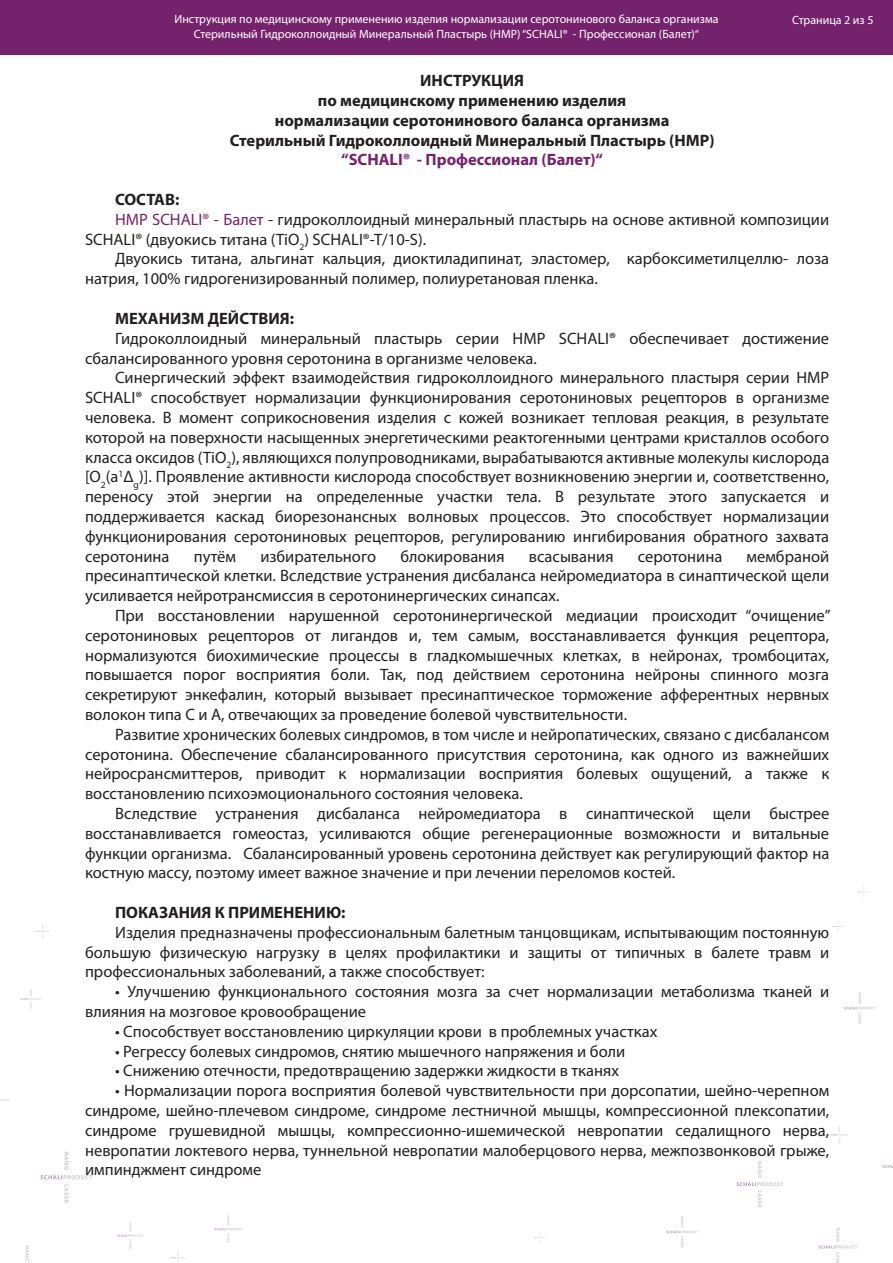
<style>
.page{position:relative;width:893px;height:1263px;background:#fff}
.page>*{position:absolute;margin:0;border:0;box-sizing:border-box;transform-origin:0 0}
.t1{font:16.5px/19.8px "Myriad Pro";color:#241f1f;text-align:justify}
.t2{font:700 16.5px/19.8px "Myriad Pro";color:#241f1f;text-align:center}
.t3{font:700 16.5px "Myriad Pro";color:#75226c}
.t4{font:12px "Myriad Pro";color:#fff}
.s1{color:#75226c}
</style>
<div class="page">
<svg style="left:41px;top:1152px;width:52px;height:51px"></svg>
<svg style="left:0;top:1099px;width:10px;height:2px"></svg>
<svg style="left:117px;top:1222px;width:27px;height:27px"></svg>
<svg style="left:171px;top:1250px;width:15px;height:13px"></svg>
<svg style="left:214px;top:1215px;width:28px;height:28px"></svg>
<svg style="left:25px;top:1246px;width:4px;height:15px"></svg>
<svg style="left:21px;top:989px;width:20px;height:20px"></svg>
<svg style="left:35px;top:924px;width:15px;height:15px"></svg>
<svg style="left:666px;top:1216px;width:32px;height:32px"></svg>
<svg style="left:736px;top:1161px;width:47px;height:46px"></svg>
<svg style="left:818px;top:1228px;width:39px;height:35px"></svg>
<svg style="left:882px;top:1165px;width:11px;height:3px"></svg>
<svg style="left:830px;top:1126px;width:18px;height:18px"></svg>
<svg style="left:534px;top:1232px;width:12px;height:11px"></svg>
<svg style="left:844px;top:992px;width:32px;height:32px"></svg>
<svg style="left:832px;top:921px;width:12px;height:11px"></svg>
<svg style="left:858px;top:886px;width:10px;height:12px"></svg>
<div style="left:0;top:0;width:893px;height:54px;background:#75226c"></div>
<p class="t4" style="left:174px;top:12px;width:546px">Инструкция по медицинскому применению изделия нормализации серотонинового баланса организма</p>
<p class="t4" style="left:792px;top:13px;width:83px">Страница 2 из 5</p>
<p class="t4" style="left:194px;top:26px;width:507px">Стерильный Гидроколлоидный Минеральный Пластырь (HMP) “SCHALI® - Профессионал (Балет)“</p>
<p class="t2" style="left:230px;top:70px;width:486px">ИНСТРУКЦИЯ<br>по медицинскому применению изделия<br>нормализации серотонинового баланса организма Стерильный Гидроколлоидный Минеральный Пластырь (HMP)</p>
<p class="t3" style="left:341px;top:149px;width:263px">“SCHALI® - Профессионал (Балет)“</p>
<p class="t2" style="left:115px;top:189px;width:66px">СОСТАВ:</p>
<p class="t1" style="left:115px;top:209px;width:716px"><span class="s1">HMP SCHALI® - Балет</span> - гидроколлоидный минеральный пластырь на основе активной композиции</p>
<p class="t1" style="left:85px;top:229px;width:343px">SCHALI® (двуокись титана (TiO<sub>2</sub>) SCHALI®-T/10-S).</p>
<p class="t1" style="left:115px;top:249px;width:716px">Двуокись титана, альгинат кальция, диоктиладипинат, эластомер, карбоксиметилцеллю- лоза</p>
<p class="t1" style="left:85px;top:269px;width:514px">натрия, 100% гидрогенизированный полимер, полиуретановая пленка.</p>
<p class="t2" style="left:115px;top:308px;width:180px">МЕХАНИЗМ ДЕЙСТВИЯ:</p>
<p class="t1" style="left:85px;top:328px;width:746px;text-indent:30px">Гидроколлоидный минеральный пластырь серии HMP SCHALI® обеспечивает достижение сбалансированного уровня серотонина в организме человека.</p>
<p class="t1" style="left:85px;top:368px;width:746px;text-indent:30px">Синергический эффект взаимодействия гидроколлоидного минерального пластыря серии HMP SCHALI® способствует нормализации функционирования серотониновых рецепторов в организме человека. В момент соприкосновения изделия с кожей возникает тепловая реакция, в результате которой на поверхности насыщенных энергетическими реактогенными центрами кристаллов особого класса оксидов (TiO<sub>2</sub>), являющихся полупроводниками, вырабатываются активные молекулы кислорода [O<sub>2</sub>(a<sup>1</sup>Δ<sub>g</sub>)]. Проявление активности кислорода способствует возникновению энергии и, соответственно, переносу этой энергии на определенные участки тела. В результате этого запускается и поддерживается каскад биорезонансных волновых процессов. Это способствует нормализации функционирования серотониновых рецепторов, регулированию ингибирования обратного захвата серотонина</p>
<p class="t1" style="left:85px;top:546px;width:746px;text-indent:661px">мембраной пресинаптической клетки. Вследствие устранения дисбаланса нейромедиатора в синаптической щели усиливается нейротрансмиссия в серотонинергических синапсах.</p>
<p class="t1" style="left:85px;top:605px;width:747px;text-indent:30px">При восстановлении нарушенной серотонинергической медиации происходит “очищение” серотониновых рецепторов от лигандов и, тем самым, восстанавливается функция рецептора, нормализуются биохимические процессы в гладкомышечных клетках, в нейронах, тромбоцитах, повышается порог восприятия боли. Так, под действием серотонина нейроны спинного мозга секретируют энкефалин, который вызывает пресинаптическое торможение афферентных нервных волокон типа С и А, отвечающих за проведение болевой чувствительности.</p>
<p class="t1" style="left:85px;top:724px;width:746px;text-indent:30px">Развитие хронических болевых синдромов, в том числе и нейропатических, связано с дисбалансом серотонина. Обеспечение сбалансированного присутствия серотонина, как одного из важнейших нейросрансмиттеров, приводит к нормализации восприятия болевых ощущений, а также к восстановлению психоэмоционального состояния человека.</p>
<p class="t1" style="left:85px;top:803px;width:746px;text-indent:30px">Вследствие устранения дисбаланса нейромедиатора в синаптической щели быстрее восстанавливается гомеостаз, усиливаются общие регенерационные возможности и витальные функции организма. Сбалансированный уровень серотонина действует как регулирующий фактор на костную массу, поэтому имеет важное значение и при лечении переломов костей.</p>
<p class="t2" style="left:115px;top:902px;width:232px">ПОКАЗАНИЯ К ПРИМЕНЕНИЮ:</p>
<p class="t1" style="left:85px;top:922px;width:746px;text-indent:30px">Изделия предназначены профессиональным балетным танцовщикам, испытывающим постоянную большую физическую нагрузку в целях профилактики и защиты от типичных в балете травм и профессиональных заболеваний, а также способствует:</p>
<p class="t1" style="left:85px;top:981px;width:746px;text-indent:30px">• Улучшению функционального состояния мозга за счет нормализации метаболизма тканей и влияния на мозговое кровообращение</p>
<p class="t1" style="left:115px;top:1021px;width:544px">• Способствует восстановлению циркуляции крови в проблемных участках</p>
<p class="t1" style="left:115px;top:1041px;width:512px">• Регрессу болевых синдромов, снятию мышечного напряжения и боли</p>
<p class="t1" style="left:115px;top:1061px;width:506px">• Снижению отечности, предотвращению задержки жидкости в тканях</p>
<p class="t1" style="left:85px;top:1080px;width:746px;text-indent:30px">• Нормализации порога восприятия болевой чувствительности при дорсопатии, шейно-черепном синдроме, шейно-плечевом синдроме, синдроме лестничной мышцы, компрессионной плексопатии, синдроме грушевидной мышцы, компрессионно-ишемической невропатии седалищного нерва, невропатии локтевого нерва, туннельной невропатии малоберцового нерва, межпозвонковой грыже, импинджмент синдроме</p>
<p class="t1" style="left:194px;top:546px;width:44px">путём</p>
<p class="t1" style="left:260px;top:546px;width:117px">избирательного</p>
<p class="t1" style="left:400px;top:546px;width:106px">блокирования</p>
<p class="t1" style="left:529px;top:546px;width:86px">всасывания</p>
<p class="t1" style="left:638px;top:546px;width:86px">серотонина</p>
</div>
